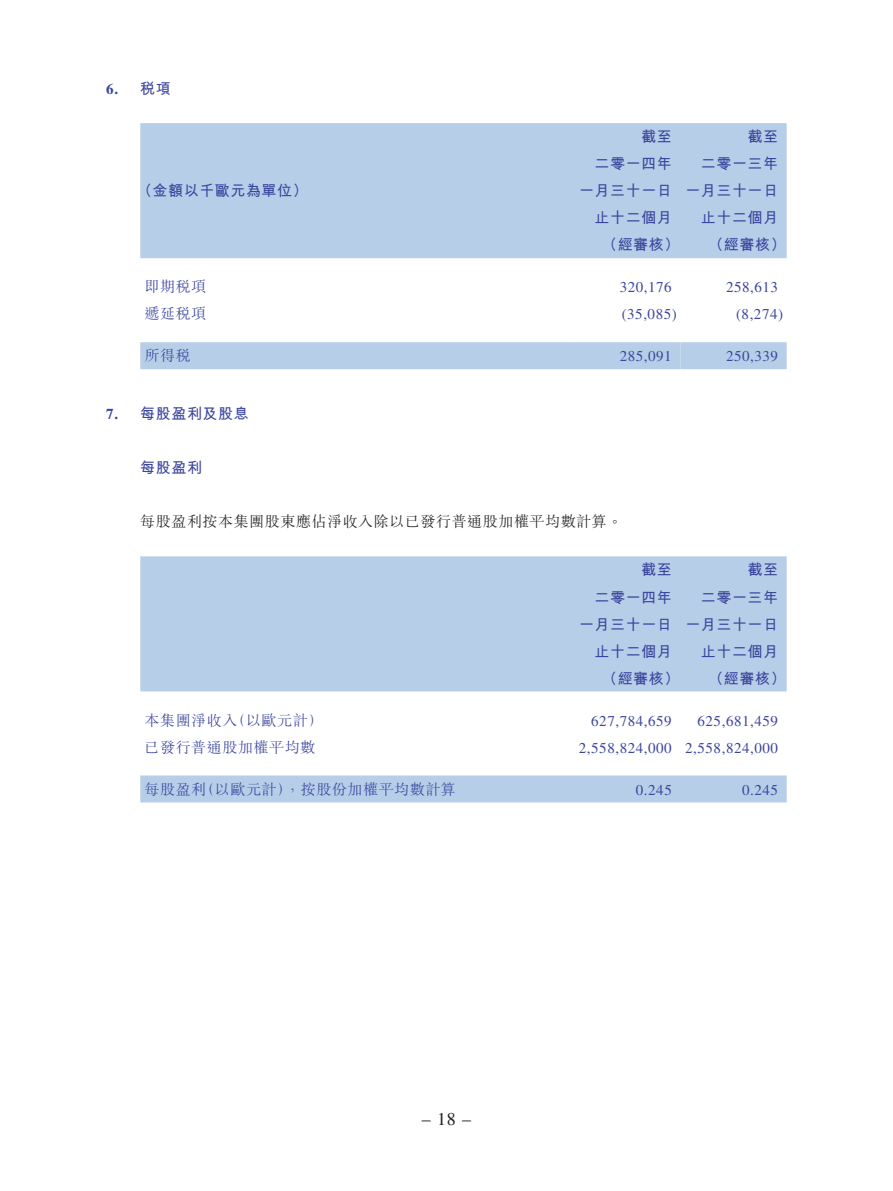
<style>
.page{position:relative;width:893px;height:1191px;background:#fff}
.page>*{position:absolute;margin:0;border:0;box-sizing:border-box;transform-origin:0 0}
.t1{font:18px "Times LT Std";color:#231f20}
._2__附註內文{font:700 15px "M Hei HK";letter-spacing:.04em;color:#3b459d}
._2__附註內文-2{font:15px "Times LT Std";letter-spacing:.035em;color:#3b459d}
._2__附註內文-3{font:300 15px "M Sung HK";letter-spacing:.04em;color:#3b459d}
._2__附註內文-4{font:300 15px "M Sung HK";letter-spacing:.04em;color:#231f20}
._2__附註內文-5{font:700 15px "Times LT Std";color:#3b459d}
.s1{font-family:"M Hei HK"}
.s2{font-family:"Times LT Std"}
</style>
<div class="page">
<div style="left:140px;top:123px;width:647px;height:136px;background:#b6cee8"></div>
<div style="left:140px;top:342px;width:647px;height:27px;background:#b6cee8"></div>
<div style="left:140px;top:556px;width:647px;height:135px;background:#b6cee8"></div>
<div style="left:140px;top:775px;width:647px;height:27px;background:#b6cee8"></div>
<p class="_2__附註內文-5" style="left:106px;top:80px;width:66px">6. <span class="s1">稅項</span></p>
<p class="_2__附註內文" style="left:137px;top:180px;width:172px">（金額以千歐元為單位）</p>
<p class="_2__附註內文" style="left:641px;top:126px;width:32px">截至</p>
<p class="_2__附註內文" style="left:595px;top:153px;width:79px">二零一四年</p>
<p class="_2__附註內文" style="left:579px;top:180px;width:94px">一月三十一日</p>
<p class="_2__附註內文" style="left:595px;top:207px;width:79px">止十二個月</p>
<p class="_2__附註內文" style="left:602px;top:234px;width:79px">（經審核）</p>
<p class="_2__附註內文" style="left:748px;top:126px;width:32px">截至</p>
<p class="_2__附註內文" style="left:701px;top:153px;width:79px">二零一三年</p>
<p class="_2__附註內文" style="left:685px;top:180px;width:94px">一月三十一日</p>
<p class="_2__附註內文" style="left:701px;top:207px;width:79px">止十二個月</p>
<p class="_2__附註內文" style="left:708px;top:234px;width:79px">（經審核）</p>
<p class="_2__附註內文-3" style="left:145px;top:276px;width:63px">即期稅項</p>
<p class="_2__附註內文-2" style="left:620px;top:279px;width:54px">320,176</p>
<p class="_2__附註內文-2" style="left:726px;top:279px;width:54px">258,613</p>
<p class="_2__附註內文-3" style="left:145px;top:303px;width:63px">遞延稅項</p>
<p class="_2__附註內文-2" style="left:622px;top:306px;width:57px">(35,085)</p>
<p class="_2__附註內文-2" style="left:736px;top:306px;width:49px">(8,274)</p>
<p class="_2__附註內文-3" style="left:145px;top:345px;width:48px">所得稅</p>
<p class="_2__附註內文-2" style="left:620px;top:348px;width:54px">285,091</p>
<p class="_2__附註內文-2" style="left:726px;top:348px;width:54px">250,339</p>
<p class="_2__附註內文" style="left:106px;top:403px;width:144px"><span class="s2">7.</span> 每股盈利及股息</p>
<p class="_2__附註內文" style="left:140px;top:457px;width:63px">每股盈利</p>
<p class="_2__附註內文-4" style="left:140px;top:511px;width:484px">每股盈利按本集團股東應佔淨收入除以已發行普通股加權平均數計算。</p>
<p class="_2__附註內文" style="left:641px;top:559px;width:32px">截至</p>
<p class="_2__附註內文" style="left:595px;top:586px;width:79px">二零一四年</p>
<p class="_2__附註內文" style="left:579px;top:613px;width:94px">一月三十一日</p>
<p class="_2__附註內文" style="left:595px;top:640px;width:79px">止十二個月</p>
<p class="_2__附註內文" style="left:602px;top:667px;width:79px">（經審核）</p>
<p class="_2__附註內文" style="left:748px;top:559px;width:32px">截至</p>
<p class="_2__附註內文" style="left:701px;top:586px;width:79px">二零一三年</p>
<p class="_2__附註內文" style="left:685px;top:613px;width:94px">一月三十一日</p>
<p class="_2__附註內文" style="left:701px;top:640px;width:79px">止十二個月</p>
<p class="_2__附註內文" style="left:708px;top:667px;width:79px">（經審核）</p>
<p class="_2__附註內文-3" style="left:145px;top:709px;width:180px">本集團淨收入（以歐元計）</p>
<p class="_2__附註內文-2" style="left:591px;top:712px;width:82px">627,784,659</p>
<p class="_2__附註內文-2" style="left:697px;top:712px;width:82px">625,681,459</p>
<p class="_2__附註內文-3" style="left:145px;top:736px;width:172px">已發行普通股加權平均數</p>
<p class="_2__附註內文-2" style="left:579px;top:739px;width:94px">2,558,824,000</p>
<p class="_2__附註內文-2" style="left:685px;top:739px;width:94px">2,558,824,000</p>
<p class="_2__附註內文-3" style="left:145px;top:778px;width:313px">每股盈利（以歐元計），按股份加權平均數計算</p>
<p class="_2__附註內文-2" style="left:636px;top:781px;width:37px">0.245</p>
<p class="_2__附註內文-2" style="left:742px;top:781px;width:37px">0.245</p>
<p class="t1" style="left:422px;top:1109px;width:51px">–18–</p>
</div>
